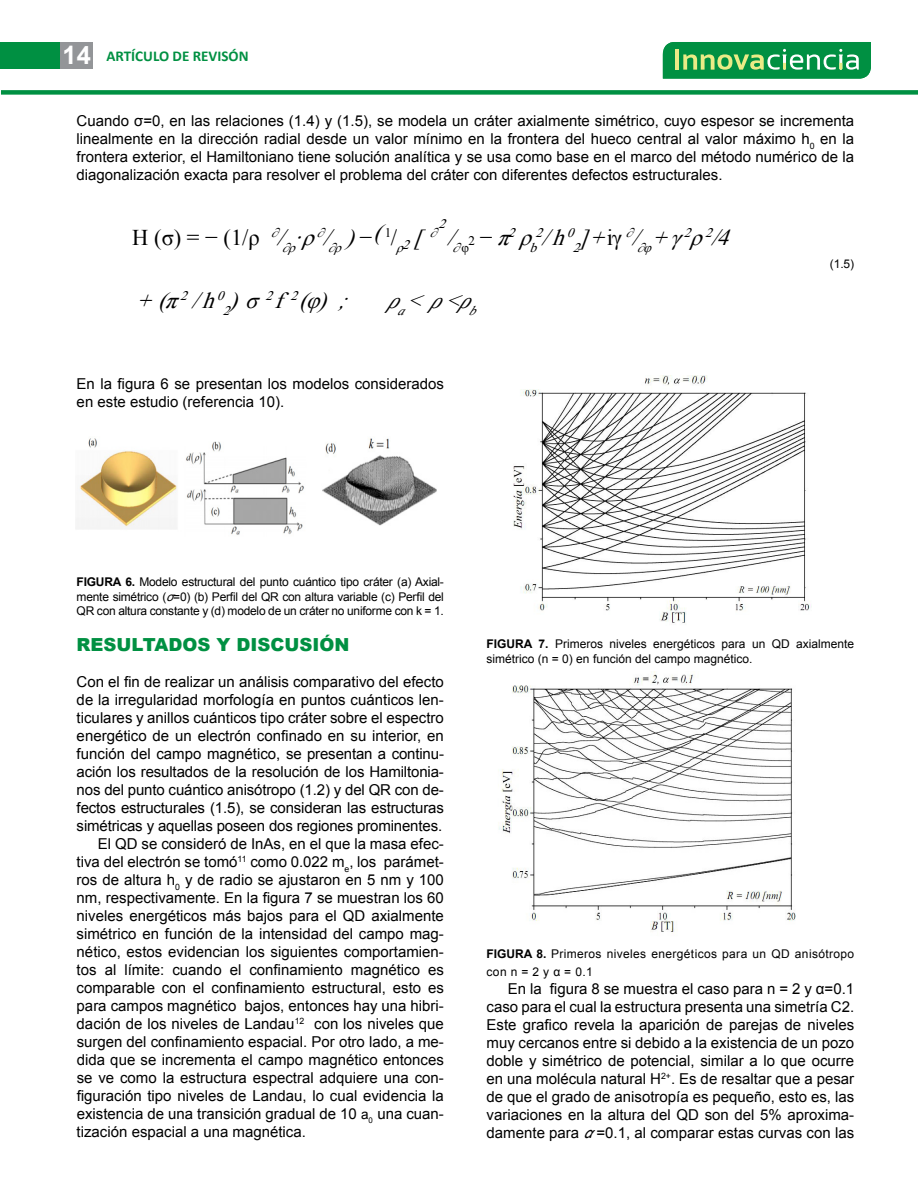
<style>
.page{position:relative;width:918px;height:1188px;background:#fff}
.page>*{position:absolute;margin:0;border:0;box-sizing:border-box;transform-origin:0 0}
.t1{font:italic 22.5px "Times New Roman";color:#000}
.t2{font:22.5px "Times New Roman";color:#000}
.t3{font:italic 22.5px "Times New Roman";color:#000}
.t4{font:900 18px "Arial";color:#009042}
.t5{font:15px/18px "Arial";color:#000;text-align:justify}
.t6{font:700 15px "Calibri";color:#009042}
.t7{font:italic 13.05px "Times New Roman";color:#000}
.t8{font:13.05px "Times New Roman";color:#000}
.t9{font:12px/14.4px "Arial";color:#000}
.t10{font:12px/18px "Arial";letter-spacing:.03em;color:#000}
.s1{font-family:"Arial";font-size:25.5px;color:#fff}
.s2{font-style:italic}
.s3{font-style:normal}
.s4{font-size:22.5px}
.s5{font-style:inherit}
.s6{font-weight:700}
.s7{font-size:13.5px}
</style>
<div class="page">
<div style="left:1px;top:90px;width:917px;height:5px;background:#009042"></div>
<div style="left:0;top:42px;width:93px;height:26px;background:#939598"></div>
<div style="left:0;top:42px;width:60px;height:26px;background:#009042"></div>
<svg style="left:663px;top:42px;width:208px;height:37px;background:#2ba157"></svg>
<img style="left:76px;top:438px;width:361px;height:97px">
<img style="left:513px;top:375px;width:299px;height:248px">
<img style="left:499px;top:672px;width:297px;height:261px">
<p class="t6" style="left:63px;top:45px;width:188px"><span class="s1">14</span> ARTÍCULO DE REVISÓN</p>
<p class="t5" style="left:77px;top:111px;width:779px">Cuando σ=0, en las relaciones (1.4) y (1.5), se modela un cráter axialmente simétrico, cuyo espesor se incrementa linealmente en la dirección radial desde un valor mínimo en la frontera del hueco central al valor máximo h<sub>0</sub> en la frontera exterior, el Hamiltoniano tiene solución analítica y se usa como base en el marco del método numérico de la diagonalización exacta para resolver el problema del cráter con diferentes defectos estructurales.</p>
<p class="t7" style="left:438px;top:215px;width:14px">2</p>
<h1 class="t2" style="left:132px;top:221px;width:338px">H ( σ ) = − ( 1 / ρ <sup>∂</sup><span class="s2">/</span><sub>∂ρ</sub><span class="s2">∙ρ</span><sup>∂</sup><span class="s2">/</span><sub>∂ρ</sub> <span class="s2">) − </span><sup>(</sup><sup>1</sup> /<sub>ρ2</sub> <span class="s2">[</span> <sup>∂</sup> <span class="s2">/</span><sub>∂</sub><sub>φ</sub></h1>
<h1 class="t1" style="left:573px;top:221px;width:167px"><sub>2</sub>]+<span class="s3">i γ</span> <sup>∂</sup>/<sub>∂φ</sub>+γ<sup>2</sup>ρ<sup>2</sup>/4</h1>
<p class="t8" style="left:468px;top:231px;width:26px">2 <span class="s4">−</span></p>
<h1 class="t1" style="left:497px;top:221px;width:47px">π<sup>2</sup>ρ<sub>b</sub></h1>
<p class="t7" style="left:536px;top:224px;width:46px">2<span class="s4">/h</span>0</p>
<h1 class="t1" style="left:137px;top:284px;width:94px">+(π<sup>2</sup>/h<sup>0</sup></h1>
<h1 class="t1" style="left:223px;top:284px;width:136px"><sub>2</sub>)σ<sup>2</sup>f<sup>2</sup>(φ) <span class="s5">;</span></h1>
<h1 class="t3" style="left:388px;top:285px;width:96px">ρ<sub>a</sub>&lt;ρ&lt;ρ<sub>b</sub></h1>
<p class="t5" style="left:77px;top:375px;width:369px">En la figura 6 se presentan los modelos considerados en este estudio (referencia 10).</p>
<p class="t9" style="left:830px;top:256px;width:26px">(1.5)</p>
<p class="t9" style="left:77px;top:575px;width:369px;text-align:justify"><span class="s6">FIGURA 6.</span> Modelo estructural del punto cuántico tipo cráter (a) Axial&shy;mente simétrico (<span class="s2">σ</span>=0) (b) Perfil del QR con altura variable (c) Perfil del QR con altura constante y (d) modelo de un cráter no uniforme con k = 1.</p>
<p class="t4" style="left:77px;top:631px;width:274px">RESULTADOS Y DISCUSIÓN</p>
<p class="t5" style="left:77px;top:673px;width:369px">Con el fin de realizar un análisis comparativo del efecto</p>
<p class="t5" style="left:77px;top:691px;width:369px">de la irregularidad morfología en puntos cuánticos len-</p>
<p class="t5" style="left:77px;top:709px;width:369px">ticulares y anillos cuánticos tipo cráter sobre el espectro</p>
<p class="t5" style="left:77px;top:727px;width:369px">energético de un electrón confinado en su interior, en</p>
<p class="t5" style="left:77px;top:745px;width:369px">función del campo magnético, se presentan a continu-</p>
<p class="t5" style="left:77px;top:763px;width:369px">ación los resultados de la resolución de los Hamiltonia-</p>
<p class="t5" style="left:77px;top:781px;width:369px">nos del punto cuántico anisótropo (1.2) y del QR con de-</p>
<p class="t5" style="left:77px;top:799px;width:369px">fectos estructurales (1.5), se consideran las estructuras</p>
<p class="t5" style="left:77px;top:817px;width:367px">simétricas y aquellas poseen dos regiones prominentes.</p>
<p class="t5" style="left:98px;top:835px;width:348px">El QD se consideró de InAs, en el que la masa efec-</p>
<p class="t5" style="left:77px;top:853px;width:369px">tiva del electrón se tomó<sup>11</sup> como 0.022 m<sub>e</sub>, los parámet-</p>
<p class="t5" style="left:77px;top:871px;width:369px">ros de altura h<sub>0</sub> y de radio se ajustaron en 5 nm y 100</p>
<p class="t5" style="left:77px;top:889px;width:369px">nm, respectivamente. En la figura 7 se muestran los 60</p>
<p class="t5" style="left:77px;top:907px;width:369px">niveles energéticos más bajos para el QD axialmente</p>
<p class="t5" style="left:77px;top:925px;width:369px">simétrico en función de la intensidad del campo mag-</p>
<p class="t5" style="left:77px;top:943px;width:369px">nético, estos evidencian los siguientes comportamien-</p>
<p class="t5" style="left:77px;top:961px;width:369px">tos al límite: cuando el confinamiento magnético es</p>
<p class="t5" style="left:77px;top:979px;width:369px">comparable con el confinamiento estructural, esto es</p>
<p class="t5" style="left:77px;top:997px;width:369px">para campos magnético bajos, entonces hay una hibri-</p>
<p class="t5" style="left:77px;top:1015px;width:369px">dación de los niveles de Landau<sup>12</sup> con los niveles que</p>
<p class="t5" style="left:77px;top:1033px;width:369px">surgen del confinamiento espacial. Por otro lado, a me-</p>
<p class="t5" style="left:77px;top:1051px;width:369px">dida que se incrementa el campo magnético entonces</p>
<p class="t5" style="left:77px;top:1069px;width:369px">se ve como la estructura espectral adquiere una con-</p>
<p class="t5" style="left:77px;top:1087px;width:369px">figuración tipo niveles de Landau, lo cual evidencia la</p>
<p class="t5" style="left:77px;top:1105px;width:369px">existencia de una transición gradual de 10 <span class="s7">a</span><sub>0</sub> una cuan-</p>
<p class="t5" style="left:77px;top:1123px;width:231px">tización espacial a una magnética.</p>
<p class="t9" style="left:487px;top:637px;width:369px"><span class="s6">FIGURA 7.</span> Primeros niveles energéticos para un QD axialmente simétrico (n = 0) en función del campo magnético.</p>
<p class="t10" style="left:487px;top:945px;width:369px"><span class="s6">FIGURA 8.</span> Primeros niveles energéticos para un QD anisótropo con n = 2 y α = 0.1</p>
<p class="t5" style="left:487px;top:980px;width:369px;text-indent:21px">En la figura 8 se muestra el caso para n = 2 y α=0.1 caso para el cual la estructura presenta una simetría C2.<br>Este grafico revela la aparición de parejas de niveles muy cercanos entre si debido a la existencia de un pozo doble y simétrico de potencial, similar a lo que ocurre en una molécula natural H<sup>2+</sup>. Es de resaltar que a pesar de que el grado de anisotropía es pequeño, esto es, las variaciones en la altura del QD son del 5% aproxima&shy;damente para <span class="s2">α</span>=0.1, al comparar estas curvas con las</p>
</div>
